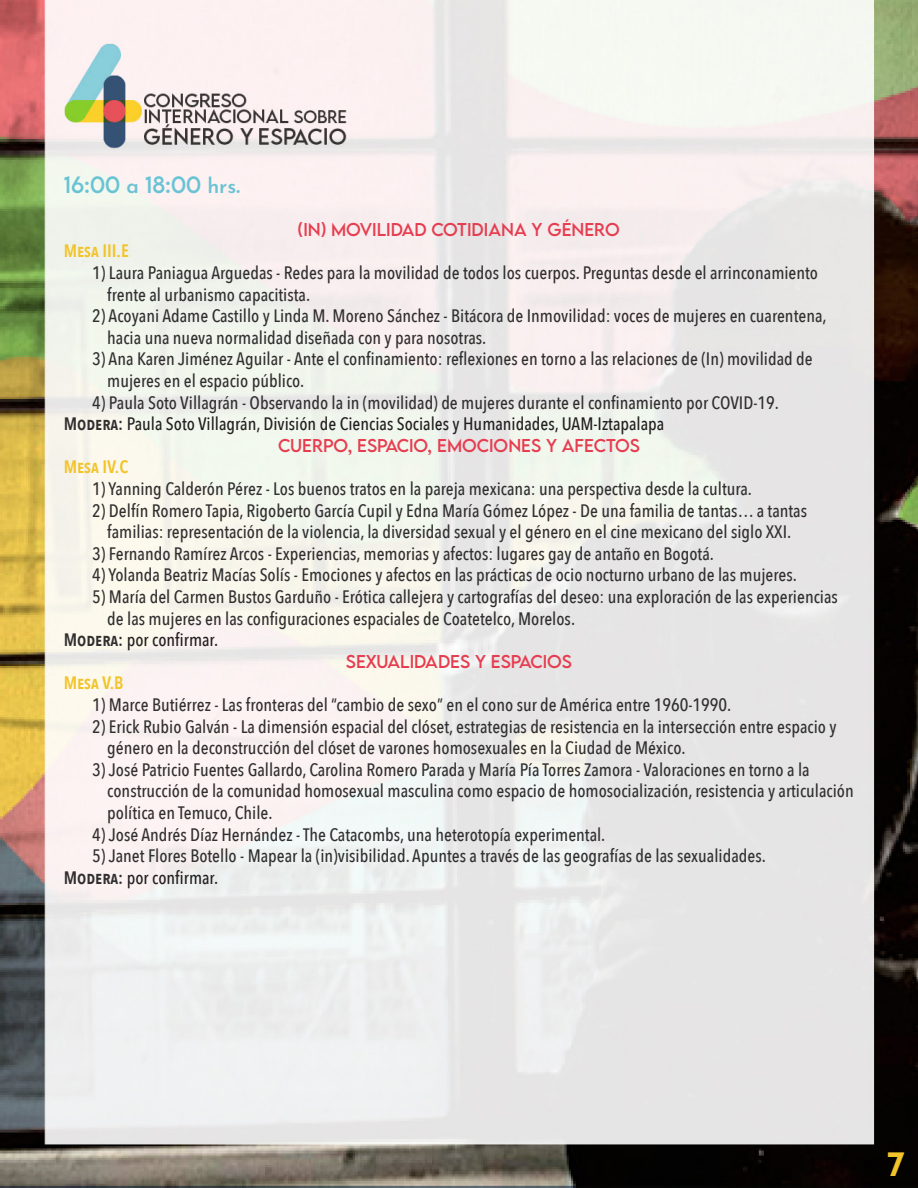
<style>
.page{position:relative;width:918px;height:1188px;background:#fff}
.page>*{position:absolute;margin:0;border:0;box-sizing:border-box;transform-origin:0 0}
.t1{font:500 30px "LEMONMILK";color:#f2c42a}
.t2{font:21px "LEMONMILK";color:#68c3d4}
.Mesas{font:500 18px/21.6px "Avenir Next Condensed";color:#312f30}
.t3{font:500 18px "Avenir Next Condensed";color:#231f20}
.t4{font:600 18px "Avenir Next Condensed";color:#f2c42a}
.t5{font:16.5px "LEMONMILK";color:#e63d50}
.s1{font-family:"Josefin Sans";font-weight:600}
.s2{font-family:"Josefin Sans";font-weight:700}
.s3{font-weight:600;color:#312f30}
</style>
<div class="page">
<img style="left:0;top:0;width:918px;height:1188px">
<p class="t2" style="left:64px;top:171px;width:178px">16:00 <span class="s1">a</span> 18:00 <span class="s1">hrs</span><span class="s2">.</span></p>
<p class="t5" style="left:298px;top:219px;width:324px">(IN) MOVILIDAD COTIDIANA Y GÉNERO</p>
<p class="t4" style="left:64px;top:236px;width:67px">Mesa III.E</p>
<p class="Mesas" style="left:107px;top:262px;width:712px;text-indent:-15px">1) Laura Paniagua Arguedas - Redes para la movilidad de todos los cuerpos. Preguntas desde el arrinconamiento frente al urbanismo capacitista.</p>
<p class="Mesas" style="left:107px;top:305px;width:721px;text-indent:-15px">2) Acoyani Adame Castillo y Linda M. Moreno Sánchez - Bitácora de Inmovilidad: voces de mujeres en cuarentena, hacia una nueva normalidad diseñada con y para nosotras.</p>
<p class="Mesas" style="left:107px;top:348px;width:707px;text-indent:-15px">3) Ana Karen Jiménez Aguilar - Ante el confinamiento: reflexiones en torno a las relaciones de (In) movilidad de mujeres en el espacio público.</p>
<p class="Mesas" style="left:92px;top:391px;width:688px">4) Paula Soto Villagrán - Observando la in (movilidad) de mujeres durante el confinamiento por COVID-19.</p>
<p class="t3" style="left:64px;top:413px;width:602px"><span class="s3">Modera:</span> Paula Soto Villagrán, División de Ciencias Sociales y Humanidades, UAM-Iztapalapa</p>
<p class="t5" style="left:278px;top:435px;width:363px">CUERPO, ESPACIO, EMOCIONES Y AFECTOS</p>
<p class="t4" style="left:64px;top:452px;width:66px">Mesa IV.C</p>
<p class="Mesas" style="left:92px;top:478px;width:661px">1) Yanning Calderón Pérez - Los buenos tratos en la pareja mexicana: una perspectiva desde la cultura.</p>
<p class="Mesas" style="left:92px;top:499px;width:716px;text-align:center">2) Delfín Romero Tapia, Rigoberto García Cupil y Edna María Gómez López - De una familia de tantas… a tantas familias: representación de la violencia, la diversidad sexual y el género en el cine mexicano del siglo XXI.</p>
<p class="Mesas" style="left:92px;top:543px;width:623px">3) Fernando Ramírez Arcos - Experiencias, memorias y afectos: lugares gay de antaño en Bogotá.</p>
<p class="Mesas" style="left:92px;top:564px;width:706px">4) Yolanda Beatriz Macías Solís - Emociones y afectos en las prácticas de ocio nocturno urbano de las mujeres.</p>
<p class="Mesas" style="left:107px;top:586px;width:732px;text-indent:-15px">5) María del Carmen Bustos Garduño - Erótica callejera y cartografías del deseo: una exploración de las experiencias de las mujeres en las configuraciones espaciales de Coatetelco, Morelos.</p>
<p class="t3" style="left:64px;top:629px;width:156px"><span class="s3">Modera:</span> por confirmar.</p>
<p class="t5" style="left:346px;top:651px;width:228px">SEXUALIDADES Y ESPACIOS</p>
<p class="t4" style="left:64px;top:668px;width:61px">Mesa V.B</p>
<p class="Mesas" style="left:92px;top:694px;width:641px">1) Marce Butiérrez - Las fronteras del “cambio de sexo” en el cono sur de América entre 1960-1990.</p>
<p class="Mesas" style="left:107px;top:715px;width:731px;text-indent:-15px">2) Erick Rubio Galván - La dimensión espacial del clóset, estrategias de resistencia en la intersección entre espacio y género en la deconstrucción del clóset de varones homosexuales en la Ciudad de México.</p>
<p class="Mesas" style="left:107px;top:759px;width:748px;text-indent:-15px">3) José Patricio Fuentes Gallardo, Carolina Romero Parada y María Pía Torres Zamora - Valoraciones en torno a la construcción de la comunidad homosexual masculina como espacio de homosocialización, resistencia y articulación política en Temuco, Chile.</p>
<p class="Mesas" style="left:92px;top:823px;width:515px">4) José Andrés Díaz Hernández - The Catacombs, una heterotopía experimental.</p>
<p class="Mesas" style="left:92px;top:845px;width:675px">5) Janet Flores Botello - Mapear la (in)visibilidad. Apuntes a través de las geografías de las sexualidades.</p>
<p class="t3" style="left:64px;top:867px;width:156px"><span class="s3">Modera:</span> por confirmar.</p>
<h1 class="t1" style="left:887px;top:1145px;width:19px">7</h1>
</div>
